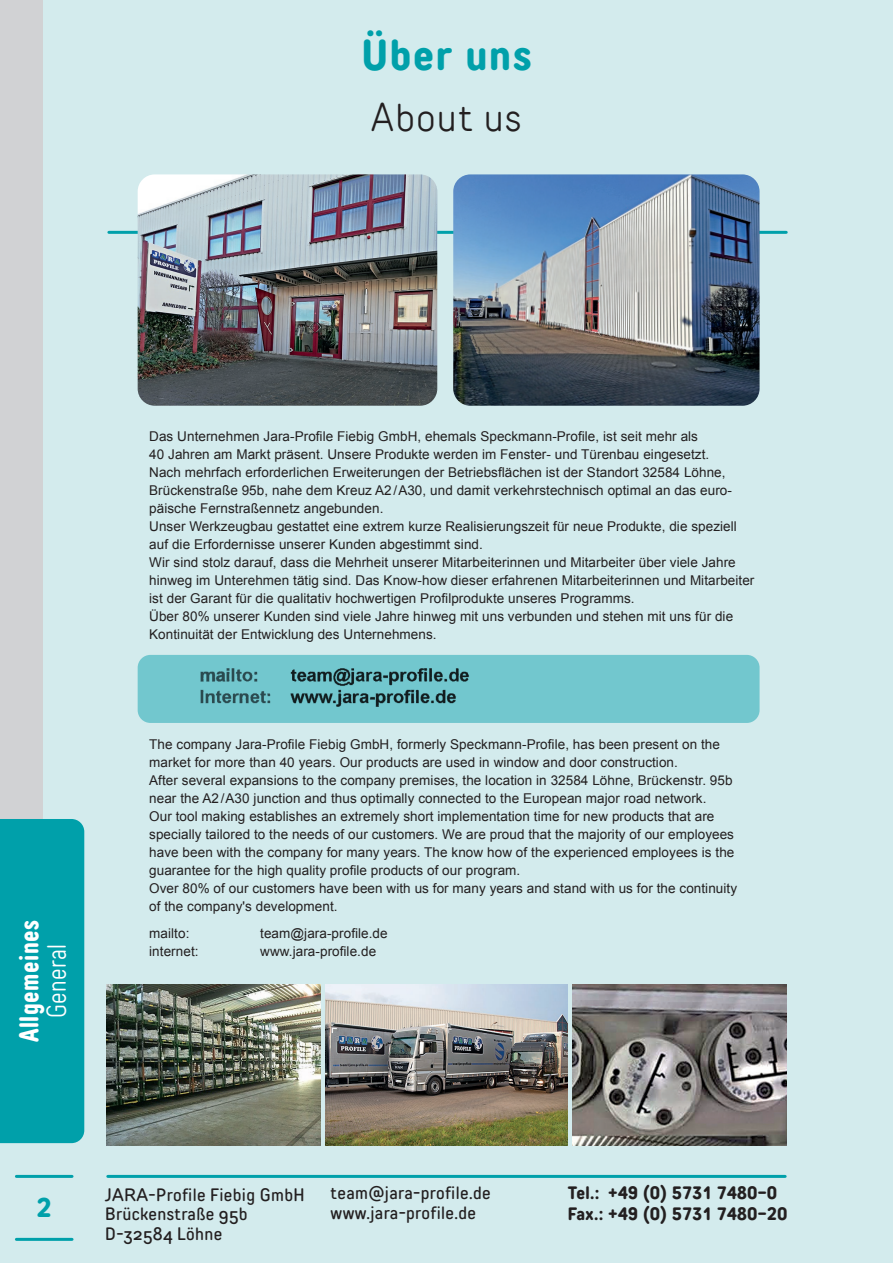
<style>
.page{position:relative;width:893px;height:1263px;background:#d3ebed}
.page>*{position:absolute;margin:0;border:0;box-sizing:border-box;transform-origin:0 0}
.Headline_D{font:700 condensed 43.2px "TT Rounds Neue";letter-spacing:.04em;color:#00a0aa}
.Headline_GB{font:300 condensed 39.6px "TT Rounds Neue";letter-spacing:.04em;color:#231f20}
.TAB_D{font:700 27px "TT Rounds Neue Comp";letter-spacing:.02em;color:#fff}
.TAB_GB{font:300 27px "TT Rounds Neue Comp";letter-spacing:.02em;color:#fff}
.t1{font:700 condensed 27px "TT Rounds Neue";color:#00a0aa}
.t2{font:500 condensed 18px "TT Rounds Neue";letter-spacing:.02em;color:#231f20}
.t3{font:700 condensed 18px "TT Rounds Neue";letter-spacing:.02em;color:#231f20}
.Tabellen_Text{font:13.5px/18px "Arial";letter-spacing:.005em;color:#231f20}
.s1{font-stretch:normal}
</style>
<div class="page">
<div style="left:0;top:0;width:43px;height:1124px;background:#d1d2d4"></div>
<hr style="left:16px;top:1238px;width:56px;height:3px;background:#00a0aa">
<hr style="left:16px;top:1175px;width:56px;height:3px;background:#00a0aa">
<hr style="left:108px;top:1175px;width:677px;height:3px;background:#00a0aa">
<hr style="left:109px;top:231px;width:677px;height:3px;background:#00a0aa">
<div style="left:0;top:819px;width:84px;height:324px;background:#00a0aa"></div>
<img style="left:137px;top:655px;width:623px;height:68px">
<img style="left:138px;top:174px;width:299px;height:232px">
<img style="left:453px;top:174px;width:307px;height:232px">
<img style="left:106px;top:985px;width:214px;height:160px">
<img style="left:573px;top:985px;width:214px;height:160px">
<img style="left:326px;top:985px;width:241px;height:160px">
<p class="Headline_D" style="left:361px;top:26px;width:172px">Über uns</p>
<p class="Headline_GB" style="left:371px;top:92px;width:152px">About us</p>
<p class="TAB_D" style="left:12px;top:1042px;width:124px;rotate:-90deg">Allgemeines</p>
<p class="TAB_GB" style="left:40px;top:1018px;width:76px;rotate:-90deg">General</p>
<p class="Tabellen_Text" style="left:149px;top:428px;width:562px">Das Unternehmen Jara-Profile Fiebig GmbH, ehemals Speckmann-Profile, ist seit mehr als<br>40 Jahren am Markt präsent. Unsere Produkte werden im Fenster- und Türenbau eingesetzt.</p>
<p class="Tabellen_Text" style="left:149px;top:464px;width:583px">Nach mehrfach erforderlichen Erweiterungen der Betriebsflächen ist der Standort 32584 Löhne,<br>Brückenstraße 95b, nahe dem Kreuz A2/A30, und damit verkehrstechnisch optimal an das euro&shy;päische Fernstraßennetz angebunden.</p>
<p class="Tabellen_Text" style="left:149px;top:518px;width:589px">Unser Werkzeugbau gestattet eine extrem kurze Realisierungszeit für neue Produkte, die speziell auf die Erfordernisse unserer Kunden abgestimmt sind.</p>
<p class="Tabellen_Text" style="left:149px;top:554px;width:607px">Wir sind stolz darauf, dass die Mehrheit unserer Mitarbeiterinnen und Mitarbeiter über viele Jahre hinweg im Unterehmen tätig sind. Das Know-how dieser erfahrenen Mitarbeiterinnen und Mitarbeiter ist der Garant für die qualitativ hochwertigen Profilprodukte unseres Programms.</p>
<p class="Tabellen_Text" style="left:149px;top:608px;width:585px">Über 80% unserer Kunden sind viele Jahre hinweg mit uns verbunden und stehen mit uns für die<br>Kontinuität der Entwicklung des Unternehmens.</p>
<p class="Tabellen_Text" style="left:149px;top:735px;width:572px">The company Jara-Profile Fiebig GmbH, formerly Speckmann-Profile, has been present on the market for more than 40 years. Our products are used in window and door construction.</p>
<p class="Tabellen_Text" style="left:149px;top:771px;width:585px">After several expansions to the company premises, the location in 32584 Löhne, Brückenstr. 95b near the A2/A30 junction and thus optimally connected to the European major road network.</p>
<p class="Tabellen_Text" style="left:149px;top:807px;width:587px">Our tool making establishes an extremely short implementation time for new products that are specially tailored to the needs of our customers. We are proud that the majority of our employees have been with the company for many years. The know how of the experienced employees is the guarantee for the high quality profile products of our program.</p>
<p class="Tabellen_Text" style="left:149px;top:879px;width:589px">Over 80% of our customers have been with us for many years and stand with us for the continuity of the company's development.</p>
<p class="Tabellen_Text" style="left:149px;top:924px;width:42px">mailto:</p>
<p class="Tabellen_Text" style="left:260px;top:924px;width:129px">team@jara-profile.de</p>
<p class="Tabellen_Text" style="left:149px;top:942px;width:51px">internet:</p>
<p class="Tabellen_Text" style="left:260px;top:942px;width:117px">www.jara-profile.de</p>
<p class="t3" style="left:568px;top:1181px;width:211px">Tel.: +49 (0) 5731 7480-0</p>
<p class="t2" style="left:331px;top:1181px;width:162px">team@jara-profile.de</p>
<p class="t2" style="left:331px;top:1201px;width:147px">www.jara-profile.de</p>
<p class="t2" style="left:105px;top:1183px;width:201px"><span class="s1">JARA</span>-Profile Fiebig GmbH</p>
<p class="t2" style="left:105px;top:1202px;width:144px">Brückenstraße 95b</p>
<p class="t2" style="left:105px;top:1222px;width:118px">D-32584 Löhne</p>
<p class="t1" style="left:37px;top:1189px;width:16px">2</p>
<p class="t3" style="left:568px;top:1202px;width:221px">Fax.: +49 (0) 5731 7480-20</p>
</div>
